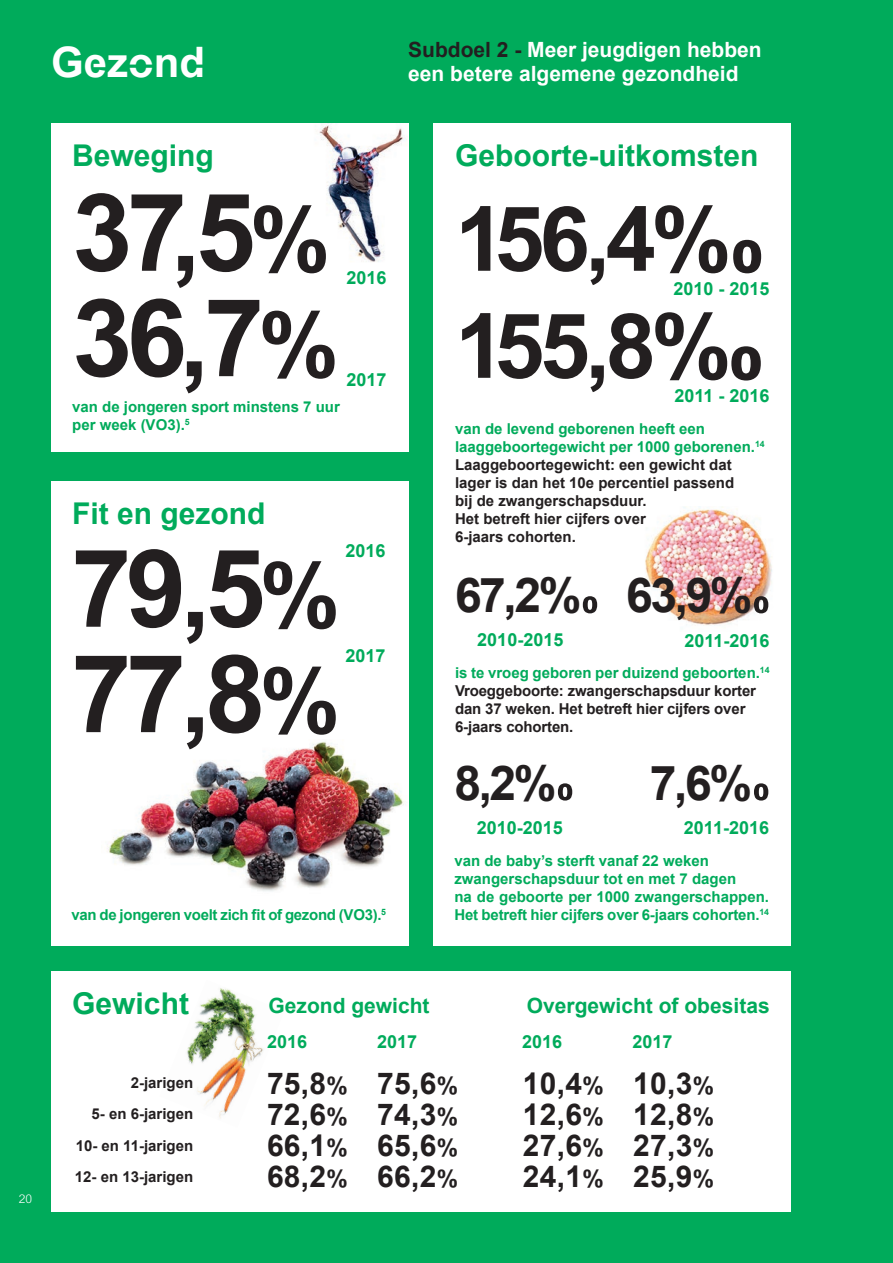
<style>
.page{position:relative;width:893px;height:1263px;background:#00ab5b}
.page>*{position:absolute;margin:0;border:0;box-sizing:border-box;transform-origin:0 0}
.t1{font:700 108px/105.4px "Arial";letter-spacing:-.05em;color:#231f20}
.t2{font:700 90px/107.1px "Arial";letter-spacing:-.085em;color:#231f20}
.t3{font:700 48px "Arial";color:#231f20}
.t4{font:700 42px "Arialfor Rotterdam";color:#fff}
.t5{font:700 30px "Arial";letter-spacing:.01em;color:#231f20}
.t6{font:700 30px "Arial";color:#00ab5b}
.t7{font:700 21px "Arial";color:#fff}
.t8{font:700 21px "Arial";color:#00ab5b}
.t9{font:700 18px "Arial";color:#00ab5b}
.t10{font:700 15px/18px "Arial";color:#231f20}
.t11{font:700 15px/18px "Arial";color:#00ab5b}
.t12{font:700 15px "Arial";letter-spacing:-.02em;color:#00ab5b}
.t13{font:300 12px "Arial MT Std";color:#fff}
.s1{color:#231f20}
.s2{font-size:90px}
.s3{color:#00ab5b}
.s4{font-size:24px}
</style>
<div class="page">
<div style="left:51px;top:123px;width:357px;height:328px;background:#fff"></div>
<div style="left:51px;top:481px;width:357px;height:464px;background:#fff"></div>
<div style="left:51px;top:971px;width:740px;height:241px;background:#fff"></div>
<div style="left:434px;top:123px;width:357px;height:822px;background:#fff"></div>
<img style="left:645px;top:507px;width:127px;height:119px">
<img style="left:319px;top:123px;width:87px;height:139px">
<img style="left:187px;top:988px;width:76px;height:131px">
<img style="left:107px;top:742px;width:297px;height:149px">
<svg style="left:733px;top:240px;width:28px;height:33px"></svg>
<svg style="left:731px;top:346px;width:30px;height:34px"></svg>
<svg style="left:754px;top:596px;width:14px;height:17px"></svg>
<svg style="left:754px;top:783px;width:14px;height:17px"></svg>
<svg style="left:583px;top:596px;width:14px;height:17px"></svg>
<svg style="left:558px;top:783px;width:14px;height:17px"></svg>
<h3 class="t4" style="left:51px;top:39px;width:156px">Gezond</h3>
<h3 class="t7" style="left:408px;top:36px;width:355px"><span class="s1">Subdoel 2 -</span> Meer jeugdigen hebben</h3>
<h3 class="t7" style="left:408px;top:60px;width:332px">een betere algemene gezondheid</h3>
<h3 class="t6" style="left:72px;top:136px;width:143px">Beweging</h3>
<h1 class="t1" style="left:72px;top:184px;width:268px">37,5<span class="s2">%<br></span>36,7<span class="s2">%</span></h1>
<p class="t9" style="left:346px;top:265px;width:42px">2016</p>
<p class="t9" style="left:346px;top:368px;width:42px">2017</p>
<p class="t11" style="left:72px;top:398px;width:269px">van de jongeren sport minstens 7 uur per week (VO3).<sup>5</sup></p>
<h3 class="t6" style="left:72px;top:494px;width:195px">Fit en gezond</h3>
<h1 class="t1" style="left:71px;top:540px;width:270px">79,5<span class="s2">%<br></span>77,8<span class="s2">%</span></h1>
<p class="t9" style="left:345px;top:539px;width:42px">2016</p>
<p class="t9" style="left:345px;top:644px;width:42px">2017</p>
<p class="t12" style="left:71px;top:904px;width:316px">van de jongeren voelt zich fit of gezond (VO3).<sup>5</sup></p>
<h3 class="t6" style="left:455px;top:136px;width:305px">Geboorte-uitkomsten</h3>
<h2 class="t2" style="left:455px;top:189px;width:278px">156,4%<br>155,8%</h2>
<p class="t10" style="left:455px;top:420px;width:311px"><span class="s3">van de levend geborenen heeft een laaggeboortegewicht per 1000 geborenen.</span><sup>14<br></sup>Laaggeboortegewicht: een gewicht dat lager is dan het 10e percentiel passend<br>bij de zwangerschapsduur.<br>Het betreft hier cijfers over<br>6-jaars cohorten.</p>
<p class="t9" style="left:674px;top:277px;width:98px">2010 - 2015</p>
<p class="t9" style="left:675px;top:384px;width:97px">2011 - 2016</p>
<h3 class="t3" style="left:455px;top:564px;width:128px">67,2%</h3>
<p class="t9" style="left:477px;top:628px;width:88px">2010-2015</p>
<h3 class="t3" style="left:626px;top:564px;width:128px">63,9%</h3>
<p class="t9" style="left:684px;top:628px;width:87px">2011-2016</p>
<p class="t10" style="left:455px;top:664px;width:316px"><span class="s3">is te vroeg geboren per duizend geboorten.</span><sup>14<br></sup>Vroeggeboorte: zwangerschapsduur korter dan 37 weken. Het betreft hier cijfers over 6-jaars cohorten.</p>
<h3 class="t3" style="left:454px;top:751px;width:104px">8,2%</h3>
<p class="t9" style="left:477px;top:815px;width:88px">2010-2015</p>
<h3 class="t3" style="left:650px;top:751px;width:104px">7,6%</h3>
<p class="t9" style="left:684px;top:816px;width:87px">2011-2016</p>
<p class="t11" style="left:454px;top:852px;width:316px">van de baby’s sterft vanaf 22 weken zwangerschapsduur tot en met 7 dagen<br>na de geboorte per 1000 zwangerschappen.<br>Het betreft hier cijfers over 6-jaars cohorten.<sup>14</sup></p>
<p class="t13" style="left:19px;top:1192px;width:15px">20</p>
<h3 class="t6" style="left:72px;top:984px;width:118px">Gewicht</h3>
<p class="t10" style="left:131px;top:1074px;width:64px">2-jarigen</p>
<p class="t10" style="left:75px;top:1099px;width:120px;line-height:31.3px;text-align:justify;text-indent:17px">5- en 6-jarigen 10- en 11-jarigen 12- en 13-jarigen</p>
<h3 class="t8" style="left:269px;top:992px;width:163px">Gezond gewicht</h3>
<h3 class="t8" style="left:527px;top:992px;width:244px">Overgewicht of obesitas</h3>
<p class="t9" style="left:267px;top:1030px;width:42px">2016</p>
<p class="t9" style="left:377px;top:1030px;width:42px">2017</p>
<p class="t9" style="left:522px;top:1030px;width:42px">2016</p>
<p class="t9" style="left:632px;top:1030px;width:42px">2017</p>
<h3 class="t5" style="left:267px;top:1063px;width:193px">75,8<span class="s4">%</span> 75,6<span class="s4">%</span></h3>
<h3 class="t5" style="left:523px;top:1063px;width:193px">10,4<span class="s4">%</span> 10,3<span class="s4">%</span></h3>
<h3 class="t5" style="left:267px;top:1095px;width:193px">72,6<span class="s4">%</span> 74,3<span class="s4">%</span></h3>
<h3 class="t5" style="left:523px;top:1095px;width:193px">12,6<span class="s4">%</span> 12,8<span class="s4">%</span></h3>
<h3 class="t5" style="left:267px;top:1126px;width:193px">66,1<span class="s4">%</span> 65,6<span class="s4">%</span></h3>
<h3 class="t5" style="left:523px;top:1126px;width:193px">27,6<span class="s4">%</span> 27,3<span class="s4">%</span></h3>
<h3 class="t5" style="left:267px;top:1157px;width:193px">68,2<span class="s4">%</span> 66,2<span class="s4">%</span></h3>
<h3 class="t5" style="left:523px;top:1157px;width:193px">24,1<span class="s4">%</span> 25,9<span class="s4">%</span></h3>
</div>
